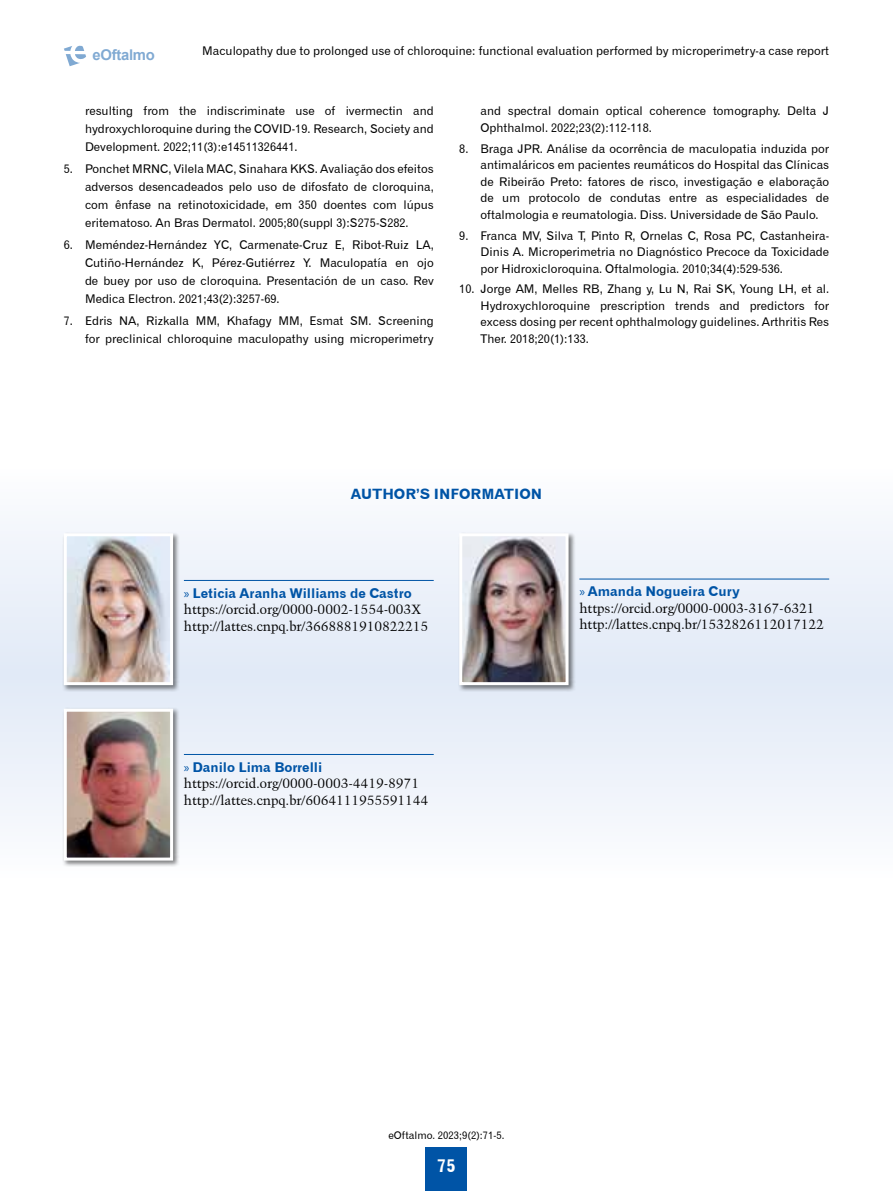
<style>
.page{position:relative;width:893px;height:1191px;background:#fff}
.page>*{position:absolute;margin:0;border:0;box-sizing:border-box;transform-origin:0 0}
.t1{font:18px "Gothic 720 BT Bold B";color:#fff}
.t2{font:700 14.85px "Arial";letter-spacing:-.02em;color:#0054a6}
.t3{font:14.25px "Gothic 720 BT Bold B";color:#0054a6}
.t4{font:13.5px/16.5px "Kuenstler 480 BT";color:#000}
.t5{font:13.5px "Gothic 720 BT Bold B";color:#0054a6}
.t6{font:12px/16.5px "Gothic 720 BT Roman B";color:#000;text-align:justify}
.t7{font:10.5px "Gothic 720 BT Roman B";color:#000}
.s1{font-family:"Myriad Pro"}
</style>
<div class="page">
<div style="left:426px;top:1147px;width:41px;height:44px;background:#0054a6"></div>
<svg style="left:64px;top:45px;width:22px;height:21px"></svg>
<svg style="left:0;top:524px;width:893px;height:336px"></svg>
<hr style="left:184px;top:580px;width:250px;height:1px;background:#0054a6">
<div style="left:63px;top:532px;width:117px;height:159px;background:#000;opacity:.5"></div>
<img style="left:68px;top:537px;width:101px;height:144px">
<div style="left:64px;top:533px;width:109px;height:152px;border:3px solid #fff"></div>
<div style="left:458px;top:532px;width:117px;height:159px;background:#000;opacity:.5"></div>
<img style="left:463px;top:537px;width:102px;height:144px">
<div style="left:459px;top:533px;width:110px;height:152px;border:3px solid #fff"></div>
<div style="left:63px;top:708px;width:117px;height:159px;background:#000;opacity:.5"></div>
<img style="left:68px;top:712px;width:101px;height:144px">
<div style="left:64px;top:708px;width:109px;height:152px;border:3px solid #fff"></div>
<hr style="left:184px;top:754px;width:250px;height:1px;background:#0054a6">
<hr style="left:579px;top:578px;width:250px;height:1px;background:#0054a6">
<p class="t2" style="left:93px;top:44px;width:64px">eOftalmo</p>
<p class="t6" style="left:202px;top:42px;width:628px">Maculopathy due to prolonged use of chloroquine: functional evaluation performed by microperimetry-a case report</p>
<p class="t6" style="left:85px;top:102px;width:350px;line-height:17.7px">resulting from the indiscriminate use of ivermectin and hydroxychloroquine during the COVID-19. Research, Society and Development. 2022;11(3):e14511326441.</p>
<p class="t6" style="left:85px;top:159px;width:350px;line-height:18px;text-indent:-21px">5. Ponchet MRNC, Vilela MAC, Sinahara KKS. Avaliação dos efeitos adversos desencadeados pelo uso de difosfato de cloroquina, com ênfase na retinotoxicidade, em 350 doentes com lúpus eritematoso. An Bras Dermatol. 2005;80(suppl 3):S275-S282.</p>
<p class="t6" style="left:85px;top:235px;width:350px;line-height:18px;text-indent:-21px">6. Meméndez-Hernández YC, Carmenate-Cruz E, Ribot-Ruiz LA, Cutiño-Hernández K, Pérez-Gutiérrez Y. Maculopatía en ojo de buey por uso de cloroquina. Presentación de un caso. Rev Medica Electron. 2021;43(2):3257-69.</p>
<p class="t6" style="left:64px;top:311px;width:371px;line-height:18px;text-align:right">7. Edris NA, Rizkalla MM, Khafagy MM, Esmat SM. Screening for preclinical chloroquine maculopathy using microperimetry</p>
<p class="t6" style="left:480px;top:103px;width:350px">and spectral domain optical coherence tomography. Delta J<br>Ophthalmol. 2022;23(2):112-118.</p>
<p class="t6" style="left:480px;top:140px;width:350px;text-indent:-21px">8. Braga JPR. Análise da ocorrência de maculopatia induzida por antimaláricos em pacientes reumáticos do Hospital das Clínicas de Ribeirão Preto: fatores de risco, investigação e elaboração de um protocolo de condutas entre as especialidades de oftalmologia e reumatologia. Diss. Universidade de São Paulo.</p>
<p class="t6" style="left:480px;top:227px;width:350px;text-indent:-21px">9. Franca MV, Silva T, Pinto R, Ornelas C, Rosa PC, Castanheira-Dinis A. Microperimetria no Diagnóstico Precoce da Toxicidade por Hidroxicloroquina. Oftalmologia. 2010;34(4):529-536.</p>
<p class="t6" style="left:480px;top:281px;width:350px;text-indent:-21px">10. Jorge AM, Melles RB, Zhang y, Lu N, Rai SK, Young LH, et al.<br>Hydroxychloroquine prescription trends and predictors for excess dosing per recent ophthalmology guidelines. Arthritis Res Ther. 2018;20(1):133.</p>
<p class="t3" style="left:351px;top:485px;width:193px">AUTHOR’S INFORMATION</p>
<p class="t5" style="left:184px;top:585px;width:229px"><span class="s1">»</span> Leticia Aranha Williams de Castro</p>
<p class="t4" style="left:184px;top:601px;width:246px">https://orcid.org/0000-0002-1554-003X http://lattes.cnpq.br/3668881910822215</p>
<p class="t5" style="left:579px;top:583px;width:162px"><span class="s1">»</span> Amanda Nogueira Cury</p>
<p class="t4" style="left:579px;top:600px;width:246px">https://orcid.org/0000-0003-3167-6321 http://lattes.cnpq.br/1532826112017122</p>
<p class="t5" style="left:184px;top:759px;width:140px"><span class="s1">»</span> Danilo Lima Borrelli</p>
<p class="t4" style="left:184px;top:775px;width:246px">https://orcid.org/0000-0003-4419-8971 http://lattes.cnpq.br/6064111955591144</p>
<p class="t7" style="left:388px;top:1129px;width:118px">eOftalmo. 2023;9(2):71-5.</p>
<h1 class="t1" style="left:437px;top:1154px;width:20px">75</h1>
</div>
